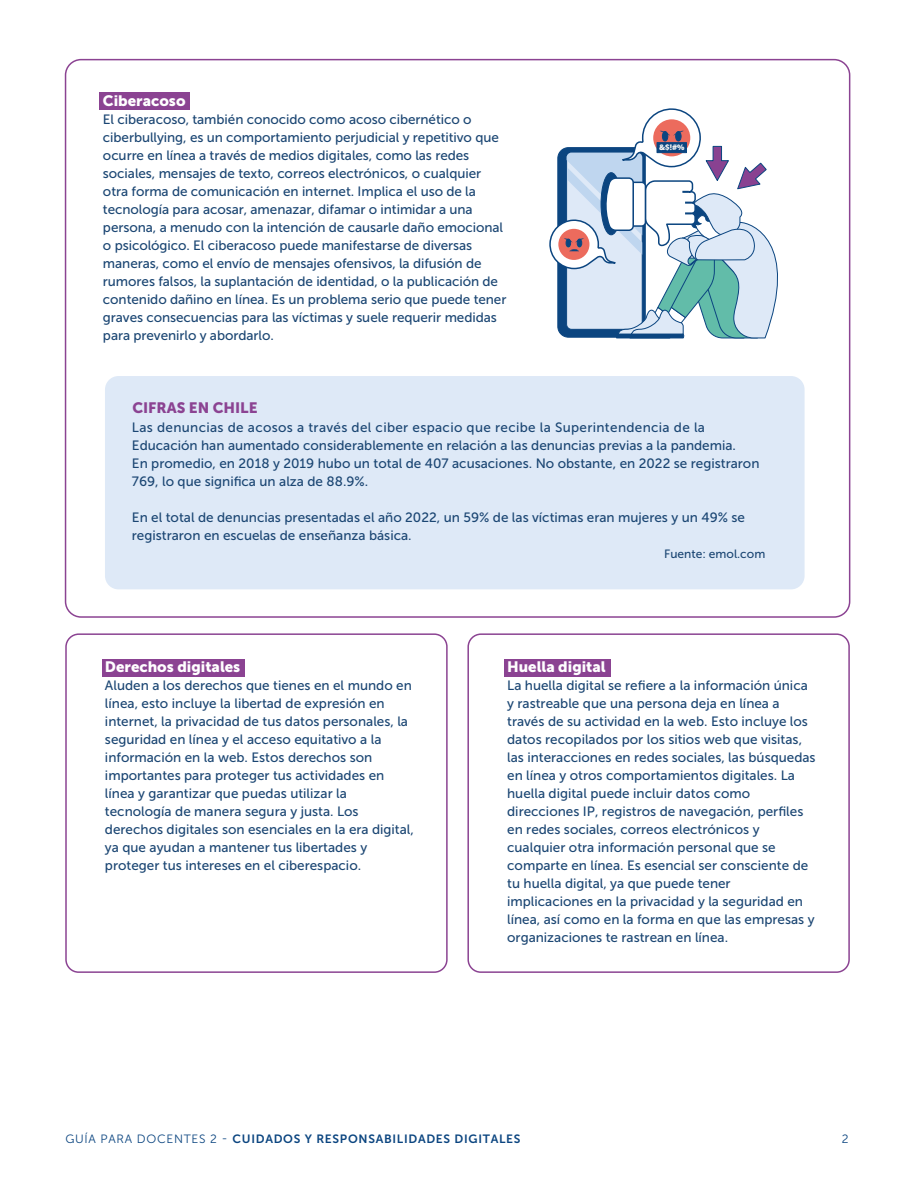
<style>
.page{position:relative;width:918px;height:1188px;background:#fff}
.page>*{position:absolute;margin:0;border:0;box-sizing:border-box;transform-origin:0 0}
.t1{font:15px "Museo Sans 900";color:#fff}
.t2{font:15px "Museo Sans 900";color:#8b4392}
.t3{font:13.5px/18px "Museo Sans 500";color:#1b4673}
.t4{font:12px "Museo Sans 700";letter-spacing:.06em;color:#0b4580}
.t5{font:12px "Museo Sans 500";color:#1b4673}
.t6{font:12px "Museo Sans 300";color:#0b4580}
.t7{font:800 7.8px "Open Sans";color:#f2f2f2}
.s1{font-family:"Museo Sans 300"}
</style>
<div class="page">
<div style="left:99px;top:92px;width:91px;height:17px;background:#8b4392"></div>
<div style="left:105px;top:376px;width:700px;height:213px;background:#dee9f7;border-radius:13px"></div>
<div style="left:467px;top:633px;width:383px;height:340px;border:2px solid #8b4392;border-radius:13px"></div>
<div style="left:504px;top:659px;width:107px;height:17px;background:#8b4392"></div>
<div style="left:65px;top:633px;width:383px;height:340px;border:2px solid #8b4392;border-radius:13px"></div>
<div style="left:102px;top:659px;width:142px;height:17px;background:#8b4392"></div>
<svg style="left:549px;top:108px;width:229px;height:231px"></svg>
<p class="t1" style="left:103px;top:92px;width:84px">Ciberacoso</p>
<p class="t3" style="left:103px;top:110px;width:405px">El ciberacoso, también conocido como acoso cibernético o ciberbullying, es un comportamiento perjudicial y repetitivo que ocurre en línea a través de medios digitales, como las redes sociales, mensajes de texto, correos electrónicos, o cualquier otra forma de comunicación en internet. Implica el uso de la tecnología para acosar, amenazar, difamar o intimidar a una persona, a menudo con la intención de causarle daño emocional o psicológico. El ciberacoso puede manifestarse de diversas maneras, como el envío de mensajes ofensivos, la difusión de rumores falsos, la suplantación de identidad, o la publicación de contenido dañino en línea. Es un problema serio que puede tener graves consecuencias para las víctimas y suele requerir medidas para prevenirlo y abordarlo.</p>
<p class="t7" style="left:659px;top:142px;width:27px">&amp;$!#%</p>
<p class="t2" style="left:132px;top:400px;width:127px">CIFRAS EN CHILE</p>
<p class="t3" style="left:132px;top:418px;width:629px">Las denuncias de acosos a través del ciber espacio que recibe la Superintendencia de la Educación han aumentado considerablemente en relación a las denuncias previas a la pandemia.<br>En promedio, en 2018 y 2019 hubo un total de 407 acusaciones. No obstante, en 2022 se registraron 769, lo que significa un alza de 88.9%.</p>
<p class="t3" style="left:132px;top:508px;width:615px">En el total de denuncias presentadas el año 2022, un 59% de las víctimas eran mujeres y un 49% se registraron en escuelas de enseñanza básica.</p>
<p class="t5" style="left:664px;top:547px;width:103px">Fuente: emol.com</p>
<p class="t1" style="left:105px;top:658px;width:137px">Derechos digitales</p>
<p class="t3" style="left:105px;top:677px;width:310px">Aluden a los derechos que tienes en el mundo en línea, esto incluye la libertad de expresión en internet, la privacidad de tus datos personales, la seguridad en línea y el acceso equitativo a la información en la web. Estos derechos son importantes para proteger tus actividades en línea y garantizar que puedas utilizar la tecnología de manera segura y justa. Los derechos digitales son esenciales en la era digital, ya que ayudan a mantener tus libertades y proteger tus intereses en el ciberespacio.</p>
<p class="t1" style="left:507px;top:658px;width:100px">Huella digital</p>
<p class="t3" style="left:507px;top:677px;width:310px">La huella digital se refiere a la información única y rastreable que una persona deja en línea a través de su actividad en la web. Esto incluye los datos recopilados por los sitios web que visitas, las interacciones en redes sociales, las búsquedas en línea y otros comportamientos digitales. La huella digital puede incluir datos como direcciones IP, registros de navegación, perfiles en redes sociales, correos electrónicos y cualquier otra información personal que se comparte en línea. Es esencial ser consciente de tu huella digital, ya que puede tener implicaciones en la privacidad y la seguridad en línea, así como en la forma en que las empresas y organizaciones te rastrean en línea.</p>
<p class="t4" style="left:65px;top:1132px;width:457px"><span class="s1">GUÍA PARA DOCENTES 2 -</span> CUIDADOS Y RESPONSABILIDADES DIGITALES</p>
<p class="t6" style="left:842px;top:1132px;width:8px">2</p>
</div>
